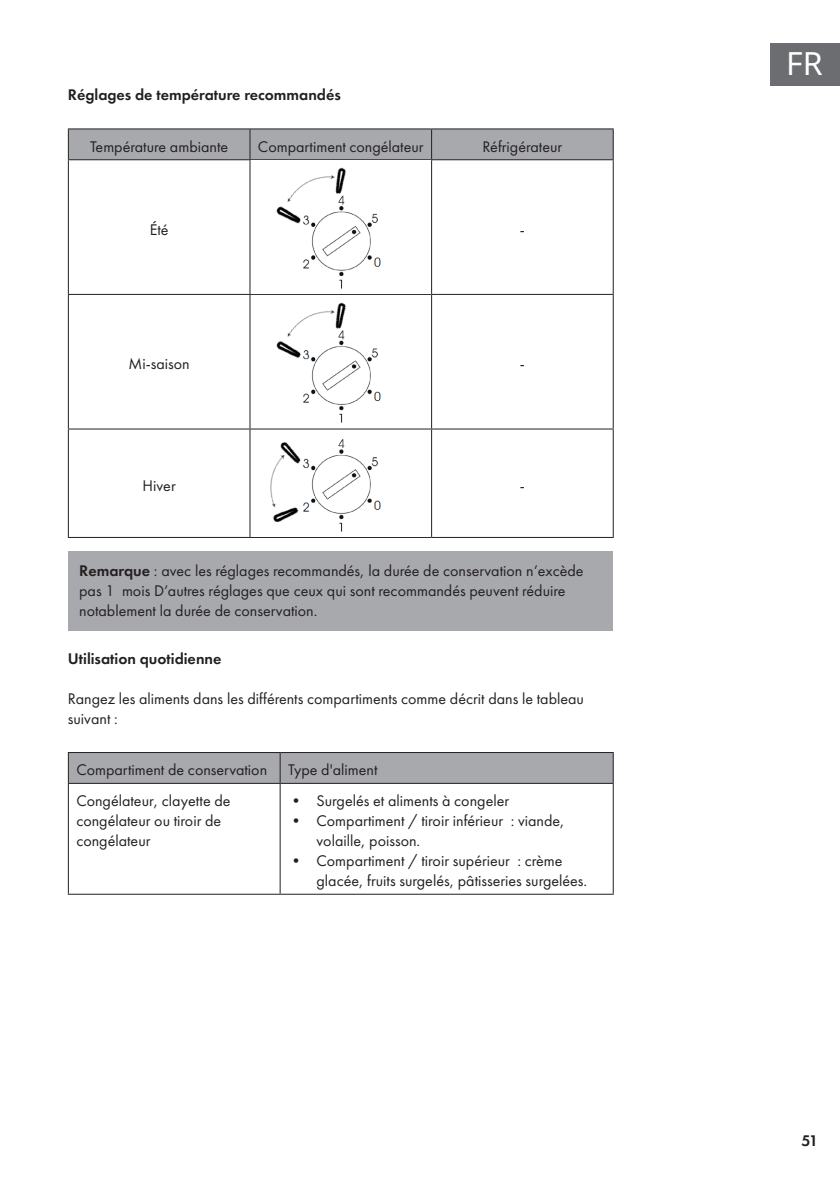
<style>
.page{position:relative;width:840px;height:1191px;background:#fff}
.page>*{position:absolute;margin:0;border:0;box-sizing:border-box;transform-origin:0 0}
.t1{font:32px "Noto Sans";color:#fff}
.t2{font:16px/20px "Futura PTW08";color:#231f20}
.t3{font:600 16px "Futura PTW08";color:#231f20}
.s1{font-weight:600}
</style>
<div class="page">
<div style="left:770px;top:43px;width:69px;height:42px;background:#6c6d70"></div>
<div style="left:68px;top:552px;width:544px;height:79px;background:#a8a9ad"></div>
<div style="left:69px;top:129px;width:543px;height:30px;background:#a8a9ad"></div>
<hr style="left:68px;top:128px;width:182px;height:1px;background:#231f20">
<hr style="left:68px;top:129px;width:1px;height:30px;background:#231f20">
<hr style="left:250px;top:128px;width:181px;height:1px;background:#231f20">
<hr style="left:249px;top:129px;width:1px;height:30px;background:#231f20">
<hr style="left:431px;top:128px;width:182px;height:1px;background:#231f20">
<hr style="left:431px;top:129px;width:1px;height:30px;background:#231f20">
<hr style="left:612px;top:129px;width:1px;height:30px;background:#231f20">
<hr style="left:68px;top:159px;width:182px;height:1px;background:#231f20">
<hr style="left:68px;top:160px;width:1px;height:134px;background:#231f20">
<hr style="left:250px;top:159px;width:181px;height:1px;background:#231f20">
<hr style="left:249px;top:160px;width:1px;height:134px;background:#231f20">
<hr style="left:431px;top:159px;width:182px;height:1px;background:#231f20">
<hr style="left:431px;top:160px;width:1px;height:134px;background:#231f20">
<hr style="left:612px;top:160px;width:1px;height:134px;background:#231f20">
<hr style="left:68px;top:294px;width:182px;height:1px;background:#231f20">
<hr style="left:68px;top:295px;width:1px;height:133px;background:#231f20">
<hr style="left:250px;top:294px;width:181px;height:1px;background:#231f20">
<hr style="left:249px;top:295px;width:1px;height:133px;background:#231f20">
<hr style="left:431px;top:294px;width:182px;height:1px;background:#231f20">
<hr style="left:431px;top:295px;width:1px;height:133px;background:#231f20">
<hr style="left:612px;top:295px;width:1px;height:133px;background:#231f20">
<hr style="left:68px;top:428px;width:182px;height:1px;background:#231f20">
<hr style="left:68px;top:429px;width:1px;height:108px;background:#231f20">
<hr style="left:250px;top:428px;width:181px;height:1px;background:#231f20">
<hr style="left:249px;top:429px;width:1px;height:108px;background:#231f20">
<hr style="left:431px;top:428px;width:182px;height:1px;background:#231f20">
<hr style="left:431px;top:429px;width:1px;height:108px;background:#231f20">
<hr style="left:612px;top:429px;width:1px;height:108px;background:#231f20">
<hr style="left:68px;top:537px;width:182px;height:1px;background:#231f20">
<hr style="left:250px;top:537px;width:181px;height:1px;background:#231f20">
<hr style="left:431px;top:537px;width:182px;height:1px;background:#231f20">
<img style="left:276px;top:167px;width:105px;height:122px">
<img style="left:276px;top:302px;width:105px;height:121px">
<img style="left:270px;top:439px;width:111px;height:93px">
<div style="left:69px;top:753px;width:543px;height:30px;background:#a8a9ad"></div>
<hr style="left:68px;top:752px;width:212px;height:1px;background:#231f20">
<hr style="left:68px;top:753px;width:1px;height:30px;background:#231f20">
<hr style="left:280px;top:752px;width:333px;height:1px;background:#231f20">
<hr style="left:279px;top:753px;width:1px;height:30px;background:#231f20">
<hr style="left:612px;top:753px;width:1px;height:30px;background:#231f20">
<hr style="left:68px;top:783px;width:212px;height:1px;background:#231f20">
<hr style="left:68px;top:784px;width:1px;height:109px;background:#231f20">
<hr style="left:280px;top:783px;width:333px;height:1px;background:#231f20">
<hr style="left:279px;top:784px;width:1px;height:109px;background:#231f20">
<hr style="left:612px;top:784px;width:1px;height:109px;background:#231f20">
<hr style="left:68px;top:893px;width:212px;height:1px;background:#231f20">
<hr style="left:280px;top:893px;width:333px;height:1px;background:#231f20">
<p class="t3" style="left:68px;top:85px;width:274px">Réglages de température recommandés</p>
<p class="t2" style="left:90px;top:136px;width:139px">Température ambiante</p>
<p class="t2" style="left:258px;top:136px;width:167px">Compartiment congélateur</p>
<p class="t2" style="left:482px;top:136px;width:81px">Réfrigérateur</p>
<p class="t2" style="left:150px;top:219px;width:20px">Été</p>
<p class="t2" style="left:519px;top:219px;width:7px">-</p>
<p class="t2" style="left:128px;top:354px;width:63px">Mi-saison</p>
<p class="t2" style="left:519px;top:354px;width:7px">-</p>
<p class="t2" style="left:142px;top:475px;width:35px">Hiver</p>
<p class="t2" style="left:519px;top:475px;width:7px">-</p>
<p class="t2" style="left:79px;top:560px;width:505px"><span class="s1">Remarque</span> : avec les réglages recommandés, la durée de conservation n‘excède pas 1 mois D‘autres réglages que ceux qui sont recommandés peuvent réduire notablement la durée de conservation.</p>
<p class="t3" style="left:68px;top:648px;width:155px">Utilisation quotidienne</p>
<p class="t2" style="left:68px;top:688px;width:517px">Rangez les aliments dans les différents compartiments comme décrit dans le tableau suivant :</p>
<p class="t2" style="left:76px;top:760px;width:192px">Compartiment de conservation</p>
<p class="t2" style="left:288px;top:760px;width:91px">Type d'aliment</p>
<p class="t2" style="left:76px;top:790px;width:156px">Congélateur, clayette de congélateur ou tiroir de congélateur</p>
<p class="t2" style="left:288px;top:790px;width:222px">• Surgelés et aliments à congeler</p>
<p class="t2" style="left:316px;top:810px;width:249px;text-indent:-28px">• Compartiment / tiroir inférieur : viande, volaille, poisson.</p>
<p class="t2" style="left:316px;top:850px;width:272px;text-indent:-28px">• Compartiment / tiroir supérieur : crème glacée, fruits surgelés, pâtisseries surgelées.</p>
<h1 class="t1" style="left:785px;top:41px;width:38px">FR</h1>
<p class="t3" style="left:801px;top:1130px;width:18px">51</p>
</div>
